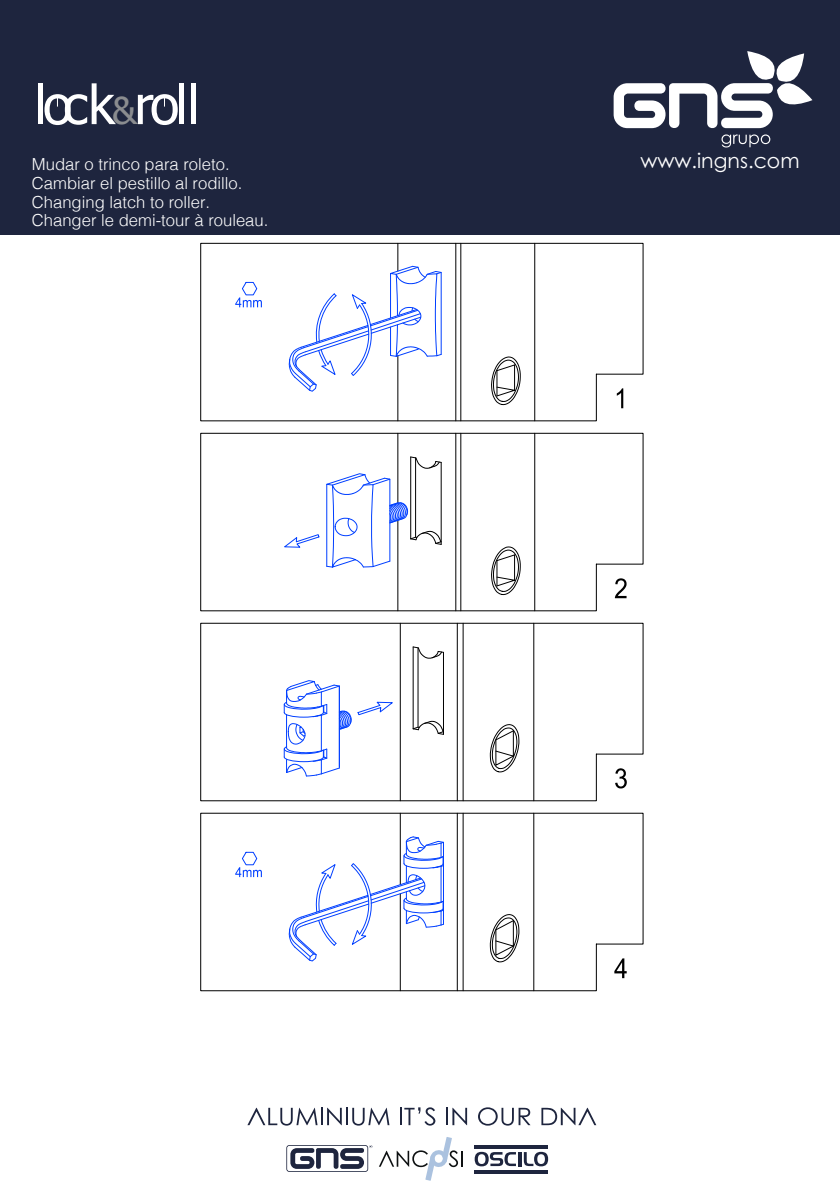
<style>
.page{position:relative;width:840px;height:1191px;background:#fff}
.page>*{position:absolute;margin:0;border:0;box-sizing:border-box;transform-origin:0 0}
.t1{font:53.6px "Tahoma";letter-spacing:-.035em;color:#fff}
.t2{font:20.4px "Century Gothic";color:#fff}
.t3{font:300 16.6px "Helvetica";color:#fff}
.s1{font-size:36.8px;color:#8a8c8f}
</style>
<div class="page">
<div style="left:0;top:0;width:839px;height:234px;background:#1e253e"></div>
<svg style="left:200px;top:243px;width:443px;height:178px"></svg>
<svg style="left:200px;top:622px;width:443px;height:179px"></svg>
<svg style="left:489px;top:724px;width:30px;height:48px"></svg>
<svg style="left:235px;top:282px;width:27px;height:25px"></svg>
<svg style="left:200px;top:812px;width:443px;height:179px"></svg>
<svg style="left:489px;top:914px;width:30px;height:48px"></svg>
<svg style="left:200px;top:433px;width:443px;height:178px"></svg>
<hr style="left:534px;top:433px;width:1px;height:178px;background:#000">
<hr style="left:397px;top:356px;width:1px;height:65px;background:#000">
<hr style="left:455px;top:243px;width:1px;height:178px;background:#000">
<hr style="left:460px;top:243px;width:1px;height:178px;background:#000">
<svg style="left:490px;top:356px;width:30px;height:49px"></svg>
<hr style="left:534px;top:243px;width:1px;height:178px;background:#000">
<hr style="left:417px;top:648px;width:1px;height:79px;background:#000">
<hr style="left:443px;top:652px;width:1px;height:82px;background:#000">
<hr style="left:412px;top:647px;width:1px;height:82px;background:#000">
<svg style="left:412px;top:646px;width:32px;height:12px"></svg>
<svg style="left:412px;top:721px;width:32px;height:14px"></svg>
<hr style="left:400px;top:813px;width:1px;height:71px;background:#000">
<hr style="left:400px;top:893px;width:1px;height:97px;background:#000">
<svg style="left:289px;top:243px;width:152px;height:148px"></svg>
<svg style="left:357px;top:702px;width:36px;height:13px"></svg>
<svg style="left:235px;top:852px;width:27px;height:25px"></svg>
<svg style="left:289px;top:836px;width:154px;height:125px"></svg>
<svg style="left:325px;top:456px;width:116px;height:111px"></svg>
<svg style="left:283px;top:680px;width:68px;height:96px"></svg>
<hr style="left:533px;top:623px;width:1px;height:177px;background:#000">
<hr style="left:456px;top:623px;width:1px;height:177px;background:#000">
<hr style="left:462px;top:623px;width:1px;height:177px;background:#000">
<hr style="left:400px;top:623px;width:1px;height:177px;background:#000">
<svg style="left:379px;top:1137px;width:83px;height:43px"></svg>
<svg style="left:286px;top:1145px;width:86px;height:26px"></svg>
<hr style="left:474px;top:1170px;width:73px;height:4px;background:#1e253e">
<svg style="left:474px;top:1151px;width:41px;height:15px"></svg>
<hr style="left:518px;top:1152px;width:3px;height:14px;background:#1e253e">
<svg style="left:523px;top:1151px;width:25px;height:15px"></svg>
<svg style="left:474px;top:1145px;width:73px;height:3px"></svg>
<svg style="left:247px;top:1107px;width:142px;height:18px"></svg>
<svg style="left:400px;top:1107px;width:35px;height:18px"></svg>
<svg style="left:446px;top:1107px;width:21px;height:18px"></svg>
<svg style="left:478px;top:1107px;width:52px;height:18px"></svg>
<svg style="left:541px;top:1107px;width:55px;height:18px"></svg>
<svg style="left:613px;top:51px;width:199px;height:96px"></svg>
<p class="t1" style="left:34px;top:69px;width:82px">l ck</p>
<p class="t1" style="left:43px;top:69px;width:158px">o <span class="s1">&amp;</span>roll</p>
<p class="t3" style="left:32px;top:150px;width:199px">Mudar o trinco para roleto.</p>
<p class="t3" style="left:32px;top:169px;width:212px">Cambiar el pestillo al rodillo.</p>
<p class="t3" style="left:32px;top:187px;width:180px">Changing latch to roller.</p>
<p class="t3" style="left:32px;top:206px;width:238px">Changer le demi-tour à rouleau.</p>
<p class="t2" style="left:640px;top:147px;width:160px">www.ingns.com</p>
</div>
